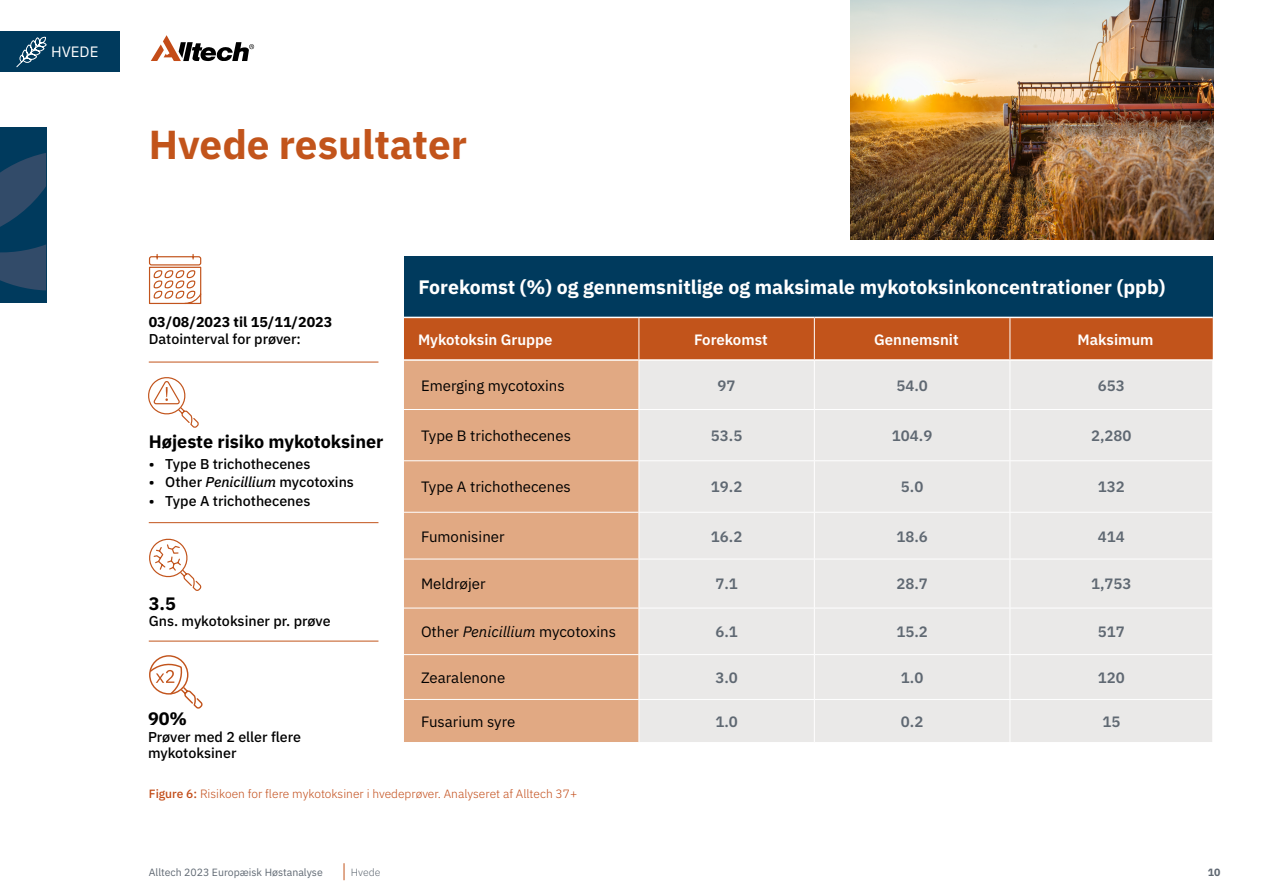
<style>
.page{position:relative;width:1263px;height:893px;background:#fff}
.page>*{position:absolute;margin:0;border:0;box-sizing:border-box;transform-origin:0 0}
.t1{font:700 40.5px "IBM Plex Sans";color:#c2541b}
.t2{font:700 19.5px "IBM Plex Sans";color:#fff}
.t3{font:700 18px "IBM Plex Sans";color:#000}
.t4{font:15px "IBM Plex Sans";color:#000}
.t5{font:600 15px "IBM Plex Sans";color:#5f6872}
.t6{font:600 15px "IBM Plex Sans";color:#fff}
.t7{font:15px "IBM Plex Sans";color:#fff}
.t8{font:500 14.25px/16.5px "IBM Plex Sans";color:#000}
.t9{font:700 14.25px "IBM Plex Sans";color:#000}
.t10{font:300 12px "IBM Plex Sans";color:#c24c18}
.t11{font:10.5px "IBM Plex Sans";color:#5f6872}
.t12{font:300 10.5px "IBM Plex Sans";color:#5f6872}
.t13{font:700 10.5px "IBM Plex Sans";color:#5f6872}
.s1{font-style:italic}
.s2{font-weight:500}
</style>
<div class="page">
<svg style="left:151px;top:35px;width:103px;height:26px"></svg>
<div style="left:0;top:128px;width:46px;height:175px;background:#003a5d"></div>
<svg style="left:0;top:153px;width:46px;height:137px"></svg>
<svg style="left:344px;top:863px;width:1px;height:17px"></svg>
<img style="left:850px;top:0;width:363px;height:240px">
<div style="left:0;top:31px;width:120px;height:41px;background:#003a5d"></div>
<svg style="left:16px;top:37px;width:31px;height:31px"></svg>
<div style="left:404px;top:256px;width:809px;height:61px;background:#003a5d"></div>
<div style="left:404px;top:318px;width:809px;height:41px;background:#c2541b"></div>
<div style="left:404px;top:361px;width:234px;height:381px;background:#e1a983"></div>
<div style="left:639px;top:361px;width:573px;height:381px;background:#eae9e8"></div>
<hr style="left:638px;top:318px;width:1px;height:41px;background:#fff">
<hr style="left:814px;top:318px;width:1px;height:41px;background:#fff">
<hr style="left:1009px;top:318px;width:1px;height:41px;background:#fff">
<hr style="left:814px;top:361px;width:1px;height:48px;background:#fff">
<hr style="left:1009px;top:361px;width:1px;height:48px;background:#fff">
<hr style="left:404px;top:409px;width:235px;height:1px;background:#fff">
<hr style="left:814px;top:410px;width:1px;height:50px;background:#fff">
<hr style="left:1009px;top:410px;width:1px;height:50px;background:#fff">
<hr style="left:404px;top:460px;width:235px;height:1px;background:#fff">
<hr style="left:814px;top:461px;width:1px;height:51px;background:#fff">
<hr style="left:1009px;top:461px;width:1px;height:51px;background:#fff">
<hr style="left:404px;top:512px;width:235px;height:1px;background:#fff">
<hr style="left:814px;top:513px;width:1px;height:46px;background:#fff">
<hr style="left:1009px;top:513px;width:1px;height:46px;background:#fff">
<hr style="left:404px;top:559px;width:235px;height:1px;background:#fff">
<hr style="left:814px;top:559px;width:1px;height:49px;background:#fff">
<hr style="left:1009px;top:559px;width:1px;height:49px;background:#fff">
<hr style="left:404px;top:608px;width:235px;height:1px;background:#fff">
<hr style="left:814px;top:608px;width:1px;height:46px;background:#fff">
<hr style="left:1009px;top:608px;width:1px;height:46px;background:#fff">
<hr style="left:404px;top:654px;width:235px;height:1px;background:#fff">
<hr style="left:814px;top:655px;width:1px;height:44px;background:#fff">
<hr style="left:1009px;top:655px;width:1px;height:44px;background:#fff">
<hr style="left:404px;top:699px;width:235px;height:1px;background:#fff">
<hr style="left:814px;top:700px;width:1px;height:42px;background:#fff">
<hr style="left:1009px;top:700px;width:1px;height:42px;background:#fff">
<hr style="left:639px;top:409px;width:175px;height:1px;background:#fff">
<hr style="left:814px;top:409px;width:196px;height:1px;background:#fff">
<hr style="left:1010px;top:409px;width:203px;height:1px;background:#fff">
<hr style="left:639px;top:460px;width:175px;height:1px;background:#fff">
<hr style="left:814px;top:460px;width:196px;height:1px;background:#fff">
<hr style="left:1010px;top:460px;width:203px;height:1px;background:#fff">
<hr style="left:639px;top:512px;width:175px;height:1px;background:#fff">
<hr style="left:814px;top:512px;width:196px;height:1px;background:#fff">
<hr style="left:1010px;top:512px;width:203px;height:1px;background:#fff">
<hr style="left:639px;top:559px;width:175px;height:1px;background:#fff">
<hr style="left:814px;top:559px;width:196px;height:1px;background:#fff">
<hr style="left:1010px;top:559px;width:203px;height:1px;background:#fff">
<hr style="left:639px;top:608px;width:175px;height:1px;background:#fff">
<hr style="left:814px;top:608px;width:196px;height:1px;background:#fff">
<hr style="left:1010px;top:608px;width:203px;height:1px;background:#fff">
<hr style="left:639px;top:654px;width:175px;height:1px;background:#fff">
<hr style="left:814px;top:654px;width:196px;height:1px;background:#fff">
<hr style="left:1010px;top:654px;width:203px;height:1px;background:#fff">
<hr style="left:639px;top:699px;width:175px;height:1px;background:#fff">
<hr style="left:814px;top:699px;width:196px;height:1px;background:#fff">
<hr style="left:1010px;top:699px;width:203px;height:1px;background:#fff">
<svg style="left:148px;top:254px;width:54px;height:51px"></svg>
<hr style="left:149px;top:362px;width:229px;height:1px;background:#c2541b">
<hr style="left:149px;top:522px;width:229px;height:1px;background:#c2541b">
<hr style="left:149px;top:641px;width:229px;height:1px;background:#c2541b">
<svg style="left:149px;top:538px;width:53px;height:53px"></svg>
<div style="left:149px;top:655px;width:39px;height:40px;border:1px solid #c2541c;border-radius:50%"></div>
<svg style="left:149px;top:663px;width:54px;height:46px"></svg>
<svg style="left:148px;top:377px;width:51px;height:51px"></svg>
<p class="t7" style="left:51px;top:41px;width:49px">HVEDE</p>
<h1 class="t1" style="left:149px;top:113px;width:320px">Hvede resultater</h1>
<p class="t9" style="left:149px;top:311px;width:185px">03/08/2023 til 15/11/2023</p>
<p class="t8" style="left:149px;top:329px;width:154px">Datointerval for prøver:</p>
<p class="t3" style="left:149px;top:427px;width:236px">Højeste risiko mykotoksiner</p>
<p class="t8" style="left:149px;top:454px;width:163px">• Type B trichothecenes</p>
<p class="t8" style="left:149px;top:473px;width:207px">• Other <span class="s1">Penicillium</span> mycotoxins</p>
<p class="t8" style="left:149px;top:491px;width:163px">• Type A trichothecenes</p>
<p class="t3" style="left:149px;top:589px;width:29px">3.5</p>
<p class="t8" style="left:149px;top:612px;width:183px">Gns. mykotoksiner pr. prøve</p>
<p class="t3" style="left:148px;top:704px;width:41px">90%</p>
<p class="t8" style="left:148px;top:727px;width:155px">Prøver med 2 eller flere mykotoksiner</p>
<h2 class="t2" style="left:418px;top:272px;width:748px">Forekomst (%) og gennemsnitlige og maksimale mykotoksinkoncentrationer (ppb)</h2>
<p class="t6" style="left:418px;top:327px;width:136px">Mykotoksin Gruppe</p>
<p class="t6" style="left:694px;top:327px;width:75px">Forekomst</p>
<p class="t6" style="left:874px;top:327px;width:86px">Gennemsnit</p>
<p class="t6" style="left:1078px;top:327px;width:77px">Maksimum</p>
<p class="t4" style="left:421px;top:374px;width:145px">Emerging mycotoxins</p>
<p class="t5" style="left:718px;top:374px;width:19px">97</p>
<p class="t5" style="left:896px;top:374px;width:33px">54.0</p>
<p class="t5" style="left:1098px;top:374px;width:28px">653</p>
<p class="t4" style="left:421px;top:424px;width:152px">Type B trichothecenes</p>
<p class="t5" style="left:711px;top:424px;width:33px">53.5</p>
<p class="t5" style="left:892px;top:424px;width:42px">104.9</p>
<p class="t5" style="left:1091px;top:424px;width:42px">2,280</p>
<p class="t4" style="left:421px;top:476px;width:151px">Type A trichothecenes</p>
<p class="t5" style="left:711px;top:475px;width:33px">19.2</p>
<p class="t5" style="left:901px;top:475px;width:24px">5.0</p>
<p class="t5" style="left:1098px;top:475px;width:28px">132</p>
<p class="t4" style="left:421px;top:525px;width:85px">Fumonisiner</p>
<p class="t5" style="left:711px;top:524px;width:33px">16.2</p>
<p class="t5" style="left:896px;top:524px;width:33px">18.6</p>
<p class="t5" style="left:1098px;top:524px;width:28px">414</p>
<p class="t4" style="left:421px;top:573px;width:66px">Meldrøjer</p>
<p class="t5" style="left:715px;top:572px;width:24px">7.1</p>
<p class="t5" style="left:896px;top:572px;width:33px">28.7</p>
<p class="t5" style="left:1091px;top:572px;width:42px">1,753</p>
<p class="t4" style="left:421px;top:620px;width:196px">Other <span class="s1">Penicillium</span> mycotoxins</p>
<p class="t5" style="left:715px;top:620px;width:24px">6.1</p>
<p class="t5" style="left:896px;top:620px;width:33px">15.2</p>
<p class="t5" style="left:1098px;top:620px;width:28px">517</p>
<p class="t4" style="left:421px;top:666px;width:86px">Zearalenone</p>
<p class="t5" style="left:715px;top:666px;width:24px">3.0</p>
<p class="t5" style="left:901px;top:666px;width:24px">1.0</p>
<p class="t5" style="left:1098px;top:666px;width:28px">120</p>
<p class="t4" style="left:421px;top:710px;width:96px">Fusarium syre</p>
<p class="t5" style="left:715px;top:710px;width:24px">1.0</p>
<p class="t5" style="left:901px;top:710px;width:24px">0.2</p>
<p class="t5" style="left:1102px;top:710px;width:19px">15</p>
<p class="t10" style="left:149px;top:785px;width:430px"><span class="s2">Figure 6:</span> Risikoen for flere mykotoksiner i hvedeprøver. Analyseret af Alltech 37+</p>
<p class="t11" style="left:149px;top:864px;width:175px">Alltech 2023 Europæisk Høstanalyse</p>
<p class="t12" style="left:351px;top:864px;width:31px">Hvede</p>
<p class="t13" style="left:1208px;top:864px;width:14px">10</p>
</div>
